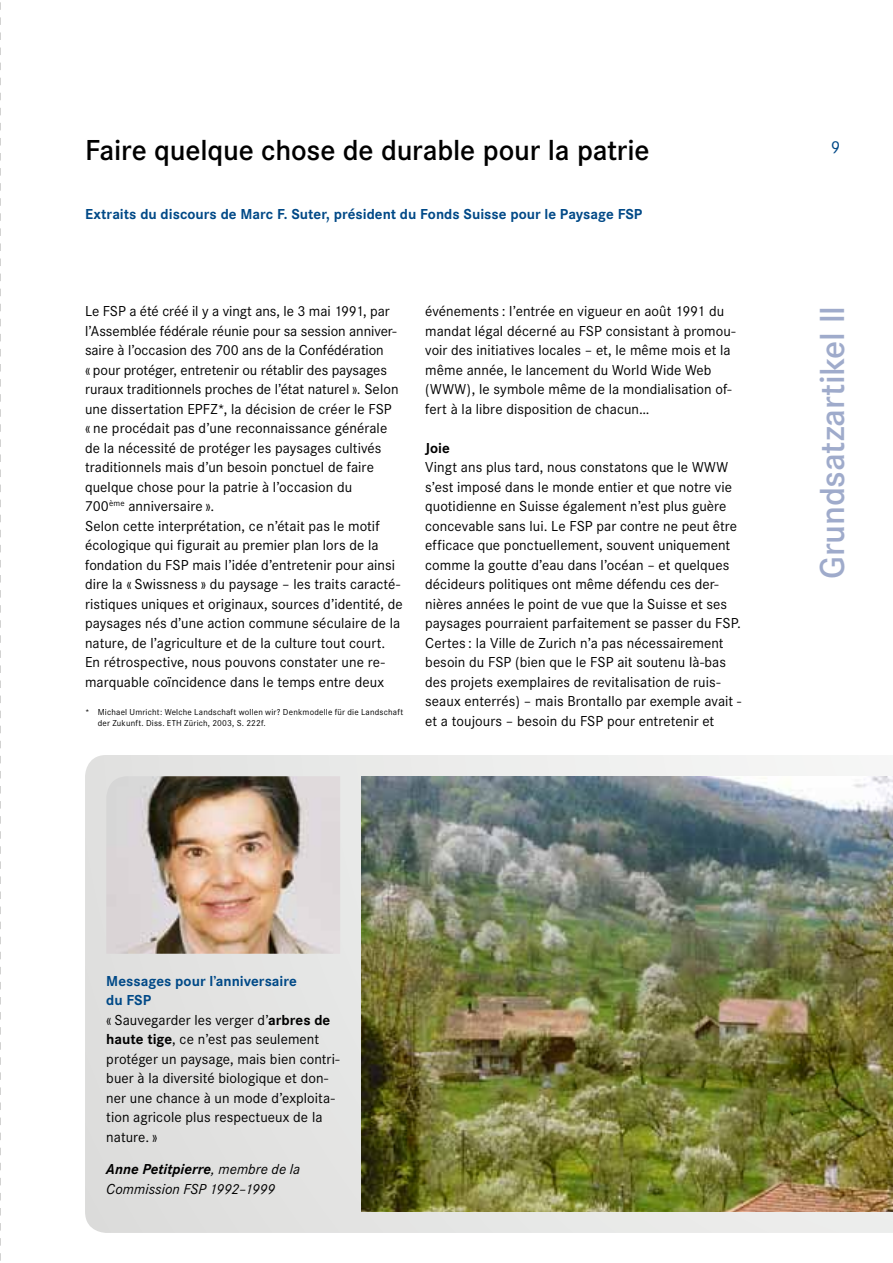
<style>
.page{position:relative;width:893px;height:1263px;background:#fff}
.page>*{position:absolute;margin:0;border:0;box-sizing:border-box;transform-origin:0 0}
.t1{font:600 36px "Corporate S";letter-spacing:-.01em;color:#9fabcb}
.t2{font:600 30px "Corporate S";letter-spacing:-.005em;color:#000}
.t3{font:18px "Corporate S";color:#004987}
.t4{font:15px/19.5px "Corporate S";letter-spacing:.005em;color:#000}
.t5{font:700 15px "Corporate S";color:#004987}
.t6{font:italic 15px/19.5px "Corporate S";letter-spacing:.005em;color:#000}
.t7{font:700 15px "Corporate S";color:#000}
.t8{font:9px/10.5px "Corporate S";letter-spacing:.025em;color:#000}
.s1{font-weight:700;color:#004987}
.s2{font-weight:700}
</style>
<div class="page">
<svg style="left:85px;top:755px;width:808px;height:478px"></svg>
<img style="left:361px;top:776px;width:532px;height:436px">
<img style="left:106px;top:776px;width:234px;height:178px">
<svg style="left:0;top:2px;width:1px;height:1259px"></svg>
<h2 class="t2" style="left:85px;top:133px;width:566px">Faire quelque chose de durable pour la patrie</h2>
<p class="t3" style="left:831px;top:137px;width:11px">9</p>
<p class="t5" style="left:85px;top:205px;width:559px">Extraits du discours de Marc F. Suter, président du Fonds Suisse pour le Paysage FSP</p>
<p class="t4" style="left:425px;top:302px;width:312px">événements : l’entrée en vigueur en août 1991 du mandat légal décerné au FSP consistant à promou&shy;voir des initiatives locales – et, le même mois et la même année, le lancement du World Wide Web (WWW), le symbole même de la mondialisation of&shy;fert à la libre disposition de chacun…</p>
<p class="t7" style="left:425px;top:439px;width:26px">Joie</p>
<p class="t4" style="left:425px;top:458px;width:317px">Vingt ans plus tard, nous constatons que le WWW s’est imposé dans le monde entier et que notre vie quotidienne en Suisse également n’est plus guère concevable sans lui. Le FSP par contre ne peut être efficace que ponctuellement, souvent uniquement comme la goutte d’eau dans l’océan – et quelques décideurs politiques ont même défendu ces der&shy;nières années le point de vue que la Suisse et ses paysages pourraient parfaitement se passer du FSP.<br>Certes : la Ville de Zurich n’a pas nécessairement besoin du FSP (bien que le FSP ait soutenu là-bas des projets exemplaires de revitalisation de ruis&shy;seaux enterrés) – mais Brontallo par exemple avait - et a toujours – besoin du FSP pour entretenir et</p>
<p class="t4" style="left:85px;top:302px;width:319px">Le FSP a été créé il y a vingt ans, le 3 mai 1991, par l’Assemblée fédérale réunie pour sa session anniver&shy;saire à l’occasion des 700 ans de la Confédération<br>« pour protéger, entretenir ou rétablir des paysages ruraux traditionnels proches de l’état naturel ». Selon une dissertation EPFZ*, la décision de créer le FSP<br>« ne procédait pas d’une reconnaissance générale de la nécessité de protéger les paysages cultivés traditionnels mais d’un besoin ponctuel de faire quelque chose pour la patrie à l’occasion du<br>700<sup>ème</sup> anniversaire ».<br>Selon cette interprétation, ce n’était pas le motif écologique qui figurait au premier plan lors de la fondation du FSP mais l’idée d’entretenir pour ainsi dire la « Swissness » du paysage – les traits caracté&shy;ristiques uniques et originaux, sources d’identité, de paysages nés d’une action commune séculaire de la nature, de l’agriculture et de la culture tout court.<br>En rétrospective, nous pouvons constater une re&shy;marquable coïncidence dans le temps entre deux</p>
<h1 class="t1" style="left:811px;top:579px;width:274px;rotate:-90deg">Grundsatzartikel ll</h1>
<p class="t8" style="left:98px;top:707px;width:307px;text-indent:-13px">* Michael Umricht: Welche Landschaft wollen wir? Denkmodelle für die Landschaft der Zukunft. Diss. ETH Zürich, 2003, S. 222f.</p>
<p class="t4" style="left:106px;top:971px;width:235px"><span class="s1">Messages pour l’anniversaire<br>du FSP<br></span>« Sauvegarder les verger d’<span class="s2">arbres de haute tige</span>, ce n’est pas seulement protéger un paysage, mais bien contri&shy;buer à la diversité biologique et don&shy;ner une chance à un mode d’exploita&shy;tion agricole plus respectueux de la nature. »</p>
<p class="t6" style="left:106px;top:1159px;width:195px"><span class="s2">Anne Petitpierre</span>, membre de la<br>Commission FSP 1992–1999</p>
</div>
